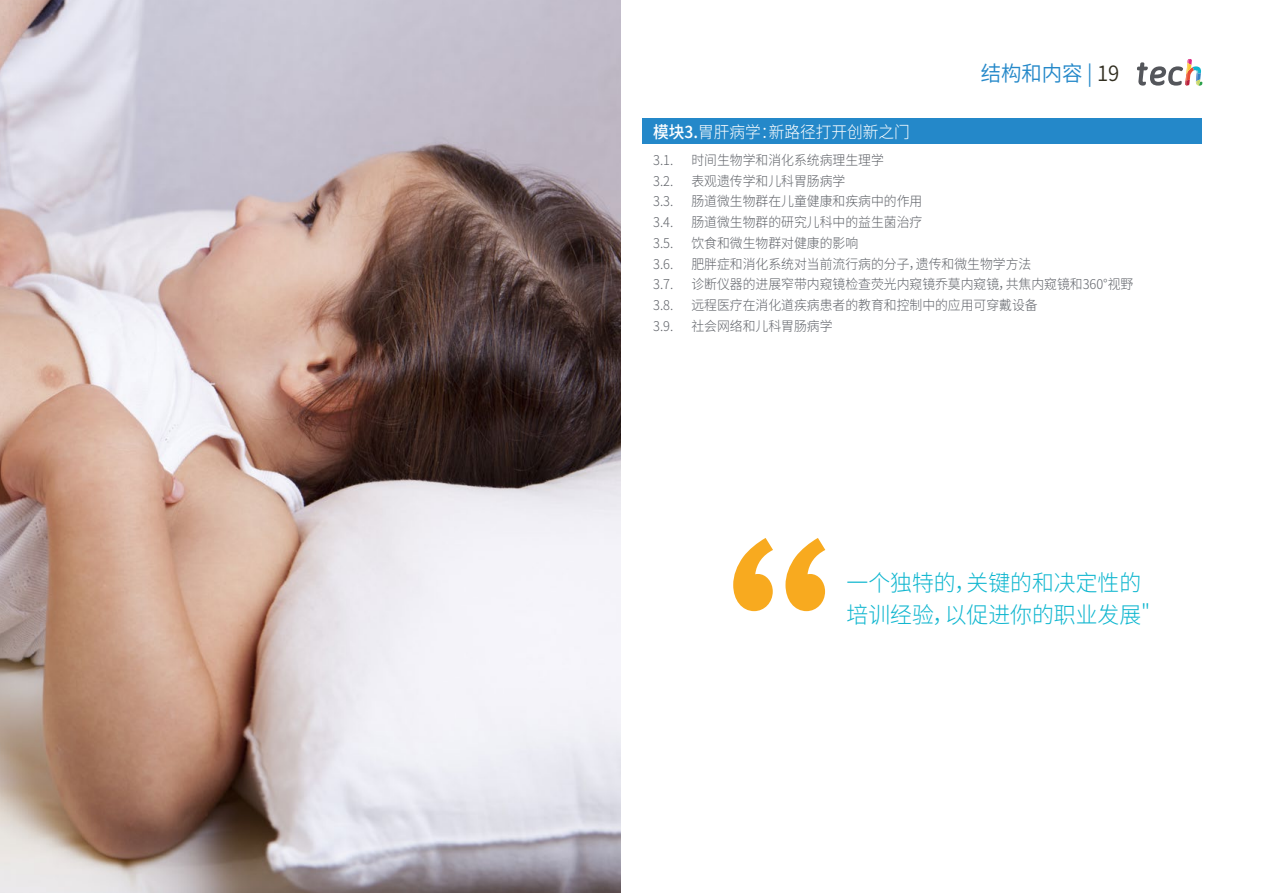
<style>
.page{position:relative;width:1263px;height:893px;background:#fff}
.page>*{position:absolute;margin:0;border:0;box-sizing:border-box;transform-origin:0 0}
.t1{font:300 22.5px/31.5px "Source Han Sans CN";color:#0fb6cf}
.t2{font:21px "Source Han Sans CN";color:#2488c9}
.t3{font:300 16.5px "Source Han Sans CN";color:#fff;scale:.95 1}
.t4{font:300 13.5px "Source Han Sans CN";color:#61646a;scale:.95 1}
.s1{color:#312e20}
.s2{font-weight:500}
</style>
<div class="page">
<div style="left:642px;top:118px;width:559px;height:26px;background:#2488c9"></div>
<svg style="left:733px;top:538px;width:92px;height:73px"></svg>
<svg style="left:1137px;top:59px;width:65px;height:27px"></svg>
<img style="left:0;top:0;width:621px;height:893px">
<h2 class="t2" style="left:981px;top:61px;width:140px">结构和内容 | <span class="s1">19</span></h2>
<p class="t3" style="left:653px;top:122px;width:272px"><span class="s2">模块3.</span>胃肝病学：新路径打开创新之门</p>
<p class="t4" style="left:653px;top:152px;width:23px">3.1.</p>
<p class="t4" style="left:691px;top:152px;width:204px">时间生物学和消化系统病理生理学</p>
<p class="t4" style="left:653px;top:173px;width:23px">3.2.</p>
<p class="t4" style="left:691px;top:173px;width:164px">表观遗传学和儿科胃肠病学</p>
<p class="t4" style="left:653px;top:194px;width:23px">3.3.</p>
<p class="t4" style="left:691px;top:194px;width:244px">肠道微生物群在儿童健康和疾病中的作用</p>
<p class="t4" style="left:653px;top:214px;width:23px">3.4.</p>
<p class="t4" style="left:691px;top:214px;width:244px">肠道微生物群的研究儿科中的益生菌治疗</p>
<p class="t4" style="left:653px;top:235px;width:23px">3.5.</p>
<p class="t4" style="left:691px;top:235px;width:177px">饮食和微生物群对健康的影响</p>
<p class="t4" style="left:653px;top:256px;width:23px">3.6.</p>
<p class="t4" style="left:691px;top:256px;width:359px">肥胖症和消化系统对当前流行病的分子，遗传和微生物学方法</p>
<p class="t4" style="left:653px;top:277px;width:23px">3.7.</p>
<p class="t4" style="left:691px;top:277px;width:467px">诊断仪器的进展窄带内窥镜检查荧光内窥镜乔莫内窥镜，共焦内窥镜和360°视野</p>
<p class="t4" style="left:653px;top:297px;width:23px">3.8.</p>
<p class="t4" style="left:691px;top:297px;width:366px">远程医疗在消化道疾病患者的教育和控制中的应用可穿戴设备</p>
<p class="t4" style="left:653px;top:318px;width:23px">3.9.</p>
<p class="t4" style="left:691px;top:318px;width:150px">社会网络和儿科胃肠病学</p>
<h1 class="t1" style="left:846px;top:568px;width:305px">一个独特的，关键的和决定性的培训经验，以促进你的职业发展"</h1>
</div>
